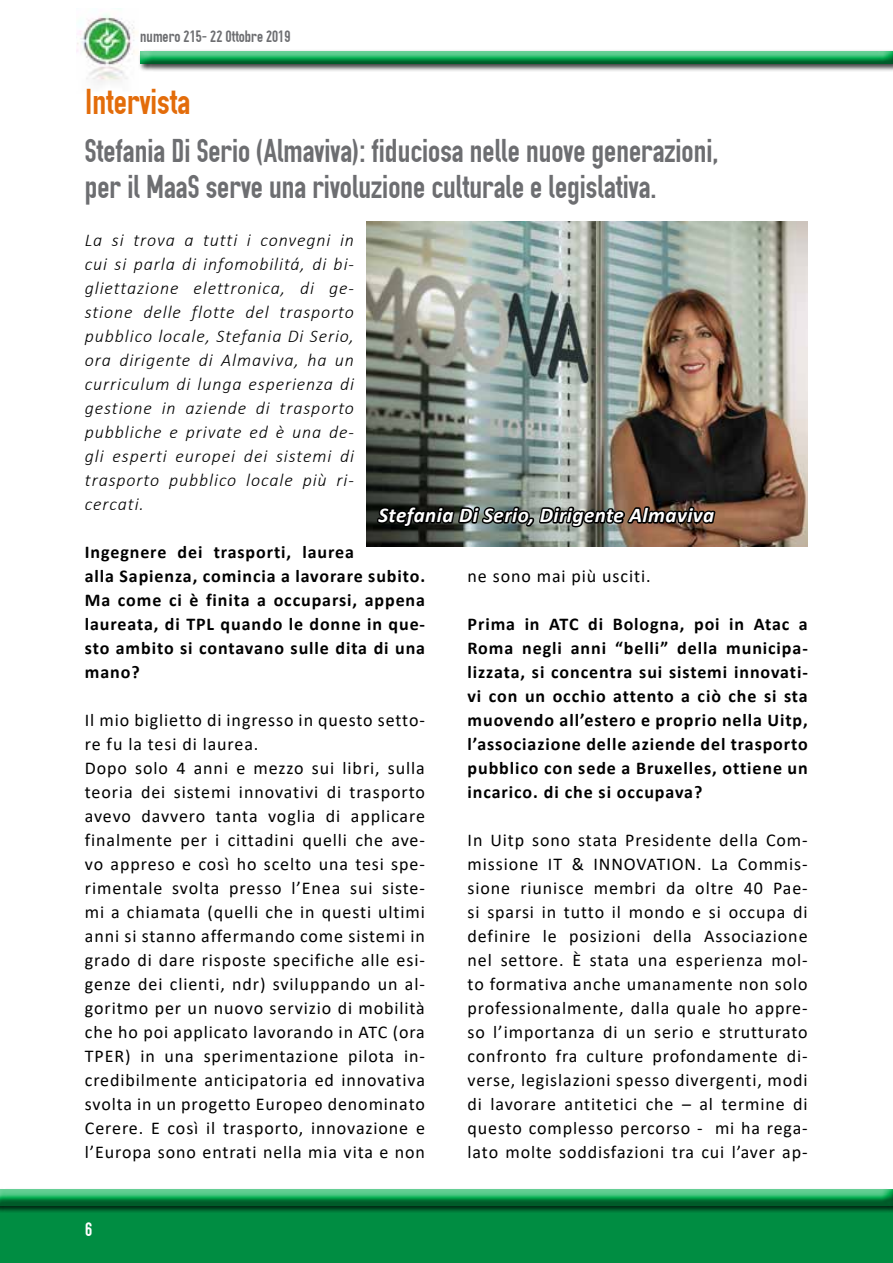
<style>
.page{position:relative;width:893px;height:1263px;background:#fff}
.page>*{position:absolute;margin:0;border:0;box-sizing:border-box;transform-origin:0 0}
.t1{font:36px "OSP DIN";color:#e36c0a}
.t2{font:33px/36px "OSP DIN";color:#6d6e71}
.t3{font:italic 700 21px "Calibri";letter-spacing:.02em;color:#fff}
.t4{font:19.5px "OSP DIN";color:#fff}
.t5{font:18px/24px "Calibri";letter-spacing:.05em;color:#000}
.t6{font:700 18px/24px "Calibri";letter-spacing:.05em;color:#000}
.t7{font:italic 300 18px/24px "Calibri";letter-spacing:.05em;color:#000;text-align:justify}
.t8{font:16.5px "OSP DIN";color:#6d6e71}
</style>
<div class="page">
<img style="left:76px;top:14px;width:61px;height:70px">
<div style="left:139px;top:49px;width:754px;height:22px;background:#000;opacity:.75"></div>
<div style="left:140px;top:48px;width:753px;height:13px;background:#fff"></div>
<div style="left:140px;top:51px;width:753px;height:14px;background:#000;opacity:.49"></div>
<hr style="left:891px;top:49px;width:2px;height:22px;background:#000;opacity:.75">
<svg style="left:892px;top:49px;width:1px;height:16px"></svg>
<div style="left:0;top:1199px;width:893px;height:64px;background:#008d42"></div>
<div style="left:0;top:1188px;width:893px;height:25px;background:#000;opacity:.75"></div>
<div style="left:0;top:1186px;width:893px;height:16px;background:#fff"></div>
<div style="left:0;top:1189px;width:893px;height:17px;background:#000;opacity:.49"></div>
<hr style="left:891px;top:1188px;width:2px;height:25px;background:#000;opacity:.75">
<svg style="left:892px;top:1188px;width:1px;height:18px"></svg>
<img style="left:366px;top:221px;width:442px;height:326px">
<img style="left:375px;top:466px;width:343px;height:81px">
<p class="t8" style="left:140px;top:28px;width:152px">numero 215- 22 Ottobre 2019</p>
<h1 class="t1" style="left:85px;top:83px;width:107px">Intervista</h1>
<h2 class="t2" style="left:85px;top:133px;width:635px">Stefania Di Serio (Almaviva): fiduciosa nelle nuove generazioni, per il MaaS serve una rivoluzione culturale e legislativa.</h2>
<p class="t7" style="left:85px;top:228px;width:271px">La si trova a tutti i convegni in cui si parla di infomobilitá, di bi&shy;gliettazione elettronica, di ge&shy;stione delle flotte del trasporto pubblico locale, Stefania Di Serio, ora dirigente di Almaviva, ha un curriculum di lunga esperienza di gestione in aziende di trasporto pubbliche e private ed è una de&shy;gli esperti europei dei sistemi di trasporto pubblico locale più ri&shy;cercati.</p>
<p class="t6" style="left:85px;top:540px;width:342px">Ingegnere dei trasporti, laurea<br>alla Sapienza, comincia a lavorare subito.<br>Ma come ci è finita a occuparsi, appena laureata, di TPL quando le donne in que&shy;sto ambito si contavano sulle dita di una mano?</p>
<p class="t5" style="left:85px;top:707px;width:342px">Il mio biglietto di ingresso in questo setto&shy;re fu la tesi di laurea.<br>Dopo solo 4 anni e mezzo sui libri, sulla teoria dei sistemi innovativi di trasporto avevo davvero tanta voglia di applicare finalmente per i cittadini quelli che ave&shy;vo appreso e così ho scelto una tesi spe&shy;rimentale svolta presso l’Enea sui siste&shy;mi a chiamata (quelli che in questi ultimi anni si stanno affermando come sistemi in grado di dare risposte specifiche alle esi&shy;genze dei clienti, ndr) sviluppando un al&shy;goritmo per un nuovo servizio di mobilità che ho poi applicato lavorando in ATC (ora TPER) in una sperimentazione pilota in&shy;credibilmente anticipatoria ed innovativa svolta in un progetto Europeo denominato Cerere. E così il trasporto, innovazione e l’Europa sono entrati nella mia vita e non</p>
<p class="t3" style="left:378px;top:500px;width:337px">Stefania Di Serio, Dirigente Almaviva</p>
<p class="t5" style="left:468px;top:563px;width:184px">ne sono mai più usciti.</p>
<p class="t6" style="left:468px;top:612px;width:342px;text-align:justify">Prima in ATC di Bologna, poi in Atac a Roma negli anni “belli” della municipa&shy;lizzata, si concentra sui sistemi innovati&shy;vi con un occhio attento a ciò che si sta muovendo all’estero e proprio nella Uitp, l’associazione delle aziende del trasporto pubblico con sede a Bruxelles, ottiene un incarico. di che si occupava?</p>
<p class="t5" style="left:468px;top:827px;width:342px;text-align:justify">In Uitp sono stata Presidente della Com&shy;missione IT &amp; INNOVATION. La Commis&shy;sione riunisce membri da oltre 40 Pae&shy;si sparsi in tutto il mondo e si occupa di definire le posizioni della Associazione nel settore. È stata una esperienza mol&shy;to formativa anche umanamente non solo professionalmente, dalla quale ho appre&shy;so l’importanza di un serio e strutturato confronto fra culture profondamente di&shy;verse, legislazioni spesso divergenti, modi di lavorare antitetici che – al termine di questo complesso percorso - mi ha rega&shy;lato molte soddisfazioni tra cui l’aver ap-</p>
<p class="t4" style="left:85px;top:1219px;width:9px">6</p>
</div>
